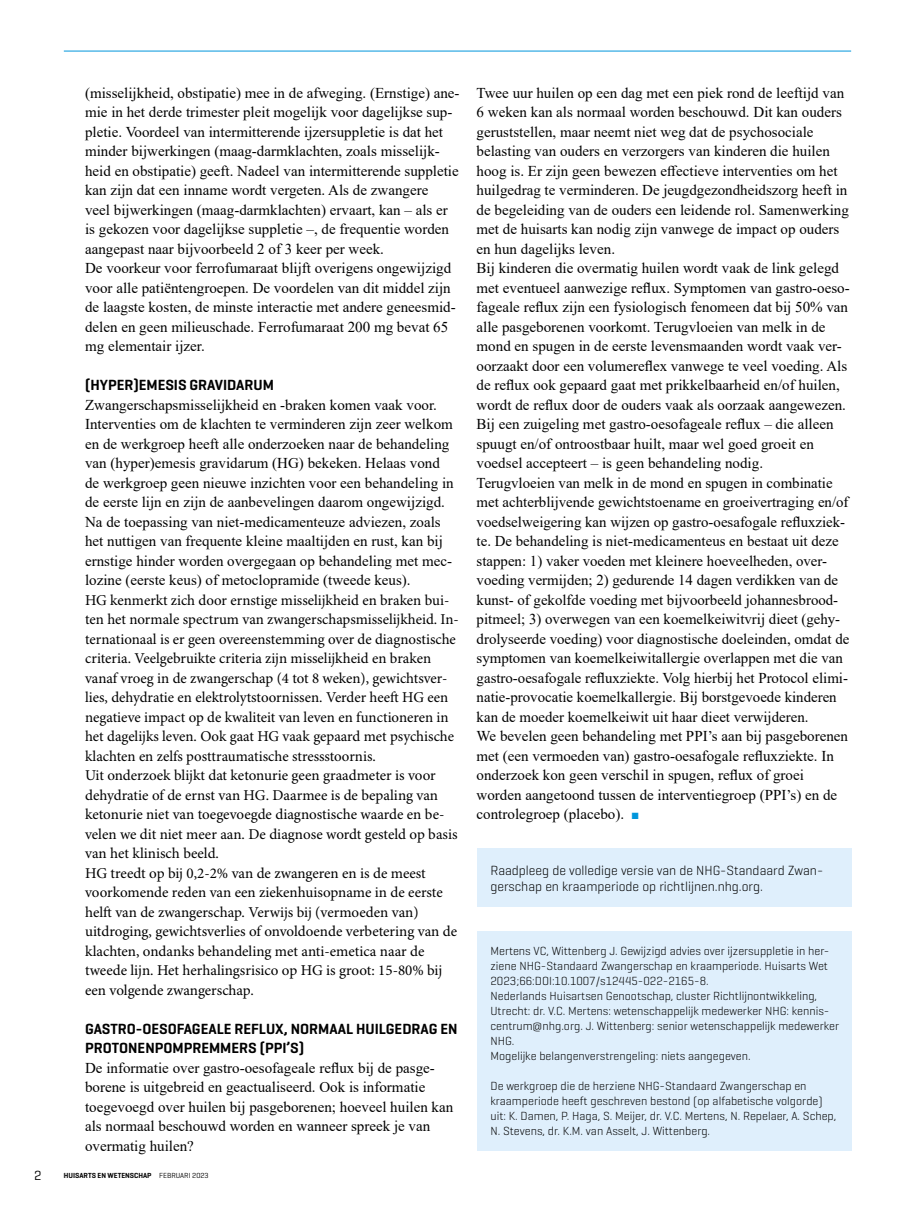
<style>
.page{position:relative;width:915px;height:1212px;background:#fff}
.page>*{position:absolute;margin:0;border:0;box-sizing:border-box;transform-origin:0 0}
.Para_broodtekst{font:15px/19.5px "Times New Roman PSMT2";color:#000}
.Para_broodtekst-2{font:15px/19.5px "Minion Pro";color:#000}
.Para_broodtekst-3{font:15px/19.5px "Times New Roman";color:#000}
.SectionHeading_1_tus{font:600 15px/19.5px "Geogrotesque";color:#000}
.Para_kadertekst{font:300 13.5px/16.5px "Geogrotesque";color:#000}
.t1{font:13.5px "Geogrotesque";color:#000}
.Biography_auteursinf{font:300 12px/15px "Geogrotesque";color:#000}
.t2{font:600 7.5px "Geogrotesque";color:#000}
.t3{font:7.5px "Geogrotesque";color:#000}
.s1{font-family:"Times New Roman"}
.s2{font-weight:400}
.s3{font-family:"Times New Roman PSMT2"}
.s4{color:#0096dc}
</style>
<div class="page">
<hr style="left:64px;top:51px;width:786px;height:1px;background:#0096dc">
<div style="left:477px;top:848px;width:374px;height:59px;background:#dfeffc"></div>
<div style="left:477px;top:931px;width:374px;height:220px;background:#dfeffc"></div>
<p class="Para_broodtekst" style="left:85px;top:83px;width:376px">(misselijkheid, obstipatie) mee in de afweging. (Ernstige) ane&shy;mie in het derde trimester pleit mogelijk voor dagelijkse sup&shy;pletie. Voordeel van intermitterende ijzersuppletie is dat het minder bijwerkingen (maag-darmklachten, zoals misselijk&shy;heid en obstipatie) geeft. Nadeel van intermitterende suppletie kan zijn dat een inname wordt vergeten. Als de zwangere<br>veel bijwerkingen (maag-darmklachten) ervaart, kan – als er is gekozen voor dagelijkse suppletie –, de frequentie worden aangepast naar bijvoorbeeld 2 of 3 keer per week.</p>
<p class="Para_broodtekst" style="left:85px;top:258px;width:372px">De voorkeur voor ferrofumaraat blijft overigens ongewijzigd voor alle patiëntengroepen. De voordelen van dit middel zijn de laagste kosten, de minste interactie met andere geneesmid&shy;delen en geen milieuschade. Ferrofumaraat 200 mg bevat 65 mg elementair ijzer.</p>
<p class="SectionHeading_1_tus" style="left:85px;top:375px;width:190px">(HYPER)EMESIS GRAVIDARUM</p>
<p class="Para_broodtekst" style="left:85px;top:395px;width:370px">Zwangerschapsmisselijkheid en -braken komen vaak voor.<br>Interventies om de klachten te verminderen zijn zeer welkom en de werkgroep heeft alle onderzoeken naar de behandeling van (hyper)emesis gravidarum (HG) bekeken. Helaas vond de werkgroep geen nieuwe inzichten voor een behandeling in de eerste lijn en zijn de aanbevelingen daarom ongewijzigd.<br>Na de toepassing van niet-medicamenteuze adviezen, zoals het nuttigen van frequente kleine maaltijden en rust, kan bij ernstige hinder worden overgegaan op behandeling met mec&shy;lozine (eerste keus) of metoclopramide (tweede keus).</p>
<p class="Para_broodtekst-2" style="left:85px;top:591px;width:375px">HG kenmerkt zich door ernstige misselijkheid en braken bui&shy;ten het normale spectrum van zwangerschapsmisselijkheid. In&shy;ternationaal is er geen overeenstemming over de diagnostische criteria. Veelgebruikte criteria zijn misselijkheid en braken vanaf vroeg in de zwangerschap (4 tot 8 weken), gewichtsver&shy;lies, dehydratie en elektrolytstoornissen. Verder heeft HG een negatieve impact op de kwaliteit van leven en functioneren in het dagelijks leven. Ook gaat HG vaak gepaard met psychische klachten en zelfs posttraumatische stressstoornis.</p>
<p class="Para_broodtekst-2" style="left:85px;top:766px;width:374px">Uit onderzoek blijkt dat ketonurie geen graadmeter is voor dehydratie of de ernst van HG. Daarmee is de bepaling van ketonurie niet van toegevoegde diagnostische waarde en be&shy;velen we dit niet meer aan. De diagnose wordt gesteld op basis van het klinisch beeld.</p>
<p class="Para_broodtekst-2" style="left:85px;top:864px;width:373px">HG treedt op bij 0,2-2% van de zwangeren en is de meest voorkomende reden van een ziekenhuisopname in de eerste helft van de zwangerschap. Verwijs bij (vermoeden van) uitdroging, gewichtsverlies of onvoldoende verbetering van de klachten, ondanks behandeling met anti-emetica naar de tweede lijn. Het herhalingsrisico op HG is groot: 15-80% bij een volgende zwangerschap.</p>
<p class="SectionHeading_1_tus" style="left:85px;top:1019px;width:373px">GASTRO-OESOFAGEALE REFLUX, NORMAAL HUILGEDRAG EN<br>PROTONENPOMPREMMERS (PPI’S)</p>
<p class="Para_broodtekst" style="left:85px;top:1058px;width:369px"><span class="s1">De informatie over gastro-oesofageale reflux bij de pasge&shy;</span>borene is uitgebreid en geactualiseerd. Ook is informatie toegevoegd over huilen bij pasgeborenen; hoeveel huilen kan als normaal beschouwd worden en wanneer spreek je van overmatig huilen?</p>
<p class="t1" style="left:34px;top:1166px;width:9px">2</p>
<p class="t3" style="left:159px;top:1171px;width:38px">MAAND 000</p>
<p class="t2" style="left:64px;top:1171px;width:146px">HUISARTS EN WETENSCHAP <span class="s2">FEBRUARI 2023</span></p>
<p class="Para_broodtekst" style="left:476px;top:83px;width:374px">Twee uur huilen op een dag met een piek rond de leeftijd van 6 weken kan als normaal worden beschouwd. Dit kan ouders geruststellen, maar neemt niet weg dat de psychosociale belasting van ouders en verzorgers van kinderen die huilen <span class="s1">hoog is. Er zijn geen bewezen effectieve interventies om het </span>huilgedrag te verminderen. De jeugdgezondheidszorg heeft in de begeleiding van de ouders een leidende rol. Samenwerking met de huisarts kan nodig zijn vanwege de impact op ouders en hun dagelijks leven.</p>
<p class="Para_broodtekst-3" style="left:476px;top:258px;width:373px"><span class="s3">Bij kinderen die overmatig huilen wordt vaak de link gelegd </span>met eventueel aanwezige reflux. Symptomen van gastro-oeso&shy;fageale reflux zijn een fysiologisch fenomeen dat bij 50% van <span class="s3">alle pasgeborenen voorkomt. Terugvloeien van melk in de mond en spugen in de eerste levensmaanden wordt vaak ver&shy;</span>oorzaakt door een volumereflex vanwege te veel voeding. Als de reflux ook gepaard gaat met prikkelbaarheid en/of huilen, wordt de reflux door de ouders vaak als oorzaak aangewezen.<br>Bij een zuigeling met gastro-oesofageale reflux – die alleen <span class="s3">spuugt en/of ontroostbaar huilt, maar wel goed groeit en voedsel accepteert – is geen behandeling nodig.</span></p>
<p class="Para_broodtekst" style="left:476px;top:473px;width:374px">Terugvloeien van melk in de mond en spugen in combinatie met achterblijvende gewichtstoename en groeivertraging en/of <span class="s1">voedselweigering kan wijzen op gastro-oesafogale refluxziek&shy;</span>te. De behandeling is niet-medicamenteus en bestaat uit deze stappen: 1) vaker voeden met kleinere hoeveelheden, over&shy;voeding vermijden; 2) gedurende 14 dagen verdikken van de kunst- of gekolfde voeding met bijvoorbeeld johannesbrood&shy;pitmeel; 3) overwegen van een koemelkeiwitvrij dieet (gehy&shy;drolyseerde voeding) voor diagnostische doeleinden, omdat de symptomen van koemelkeiwitallergie overlappen met die van <span class="s1">gastro-oesafogale refluxziekte. Volg hierbij het</span> Protocol elimi&shy;natie-provocatie koemelkallergie. Bij borstgevoede kinderen kan de moeder koemelkeiwit uit haar dieet verwijderen.</p>
<p class="Para_broodtekst" style="left:476px;top:726px;width:373px">We bevelen geen behandeling met PPI’s aan bij pasgeborenen <span class="s1">met (een vermoeden van) gastro-oesafogale refluxziekte. In onderzoek kon geen verschil in spugen, reflux of groei </span>worden aangetoond tussen de interventiegroep (PPI’s) en de controlegroep (placebo). <span class="s4">■</span></p>
<p class="Para_kadertekst" style="left:490px;top:861px;width:334px">Raadpleeg de volledige versie van de NHG-Standaard Zwan&shy;gerschap en kraamperiode op richtlijnen.nhg.org.</p>
<p class="Biography_auteursinf" style="left:490px;top:943px;width:340px">Mertens VC, Wittenberg J. Gewijzigd advies over ijzersuppletie in her&shy;ziene NHG-Standaard Zwangerschap en kraamperiode. Huisarts Wet<br>2023;66:DOI:10.1007/s12445-022-2165-8.</p>
<p class="Biography_auteursinf" style="left:490px;top:988px;width:350px">Nederlands Huisartsen Genootschap, cluster Richtlijnontwikkeling, Utrecht: dr. V.C. Mertens: wetenschappelijk medewerker NHG: kennis&shy;centrum@nhg.org. J. Wittenberg: senior wetenschappelijk medewerker NHG.</p>
<p class="Biography_auteursinf" style="left:490px;top:1048px;width:261px">Mogelijke belangenverstrengeling: niets aangegeven.</p>
<p class="Biography_auteursinf" style="left:490px;top:1078px;width:347px">De werkgroep die de herziene NHG-Standaard Zwangerschap en kraamperiode heeft geschreven bestond (op alfabetische volgorde) uit: K. Damen, P. Haga, S. Meijer, dr. V.C. Mertens, N. Repelaer, A. Schep, N. Stevens, dr. K.M. van Asselt, J. Wittenberg.</p>
</div>
